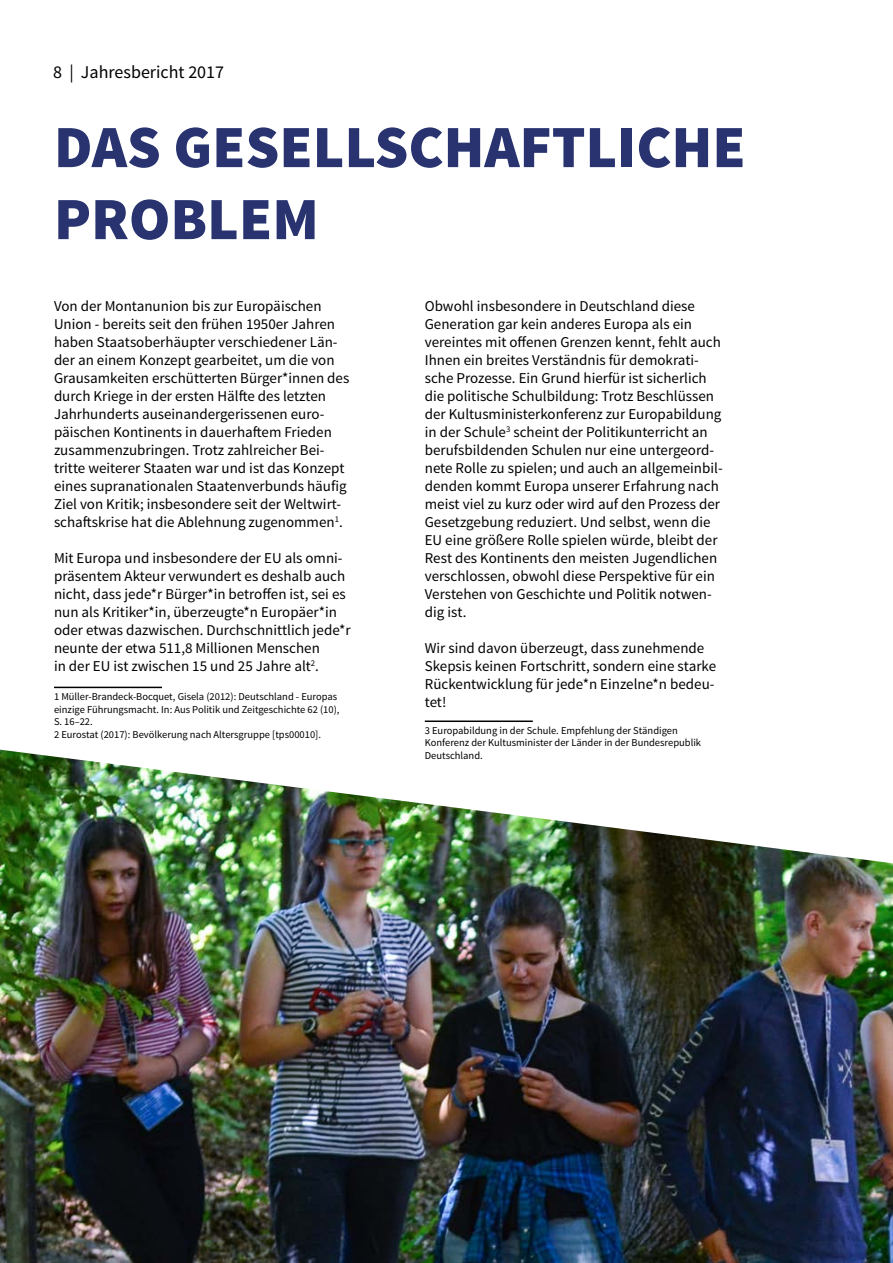
<style>
.page{position:relative;width:893px;height:1263px;background:#fff}
.page>*{position:absolute;margin:0;border:0;box-sizing:border-box;transform-origin:0 0}
.t1{font:900 60px/72px "Source Sans Pro";color:#283370}
.t2{font:18px "Source Sans Pro";color:#000}
.t3{font:15px/18px "Source Sans Pro";color:#000}
.t4{font:10.5px/12.6px "Source Sans Pro";color:#000}
</style>
<div class="page">
<img style="left:0;top:863px;width:893px;height:400px">
<img style="left:0;top:686px;width:890px;height:177px">
<hr style="left:54px;top:687px;width:108px;height:1px;background:#000">
<hr style="left:425px;top:720px;width:108px;height:2px;background:#000">
<p class="t2" style="left:53px;top:61px;width:172px">8 | Jahresbericht 2017</p>
<h1 class="t1" style="left:54px;top:114px;width:693px">DAS GESELLSCHAFTLICHE<br>PROBLEM</h1>
<p class="t3" style="left:54px;top:297px;width:297px">Von der Montanunion bis zur Europäischen Union - bereits seit den frühen 1950er Jahren haben Staatsoberhäupter verschiedener Län&shy;der an einem Konzept gearbeitet, um die von Grausamkeiten erschütterten Bürger*innen des durch Kriege in der ersten Hälfte des letzten Jahrhunderts auseinandergerissenen euro&shy;päischen Kontinents in dauerhaftem Frieden zusammenzubringen. Trotz zahlreicher Bei&shy;tritte weiterer Staaten war und ist das Konzept eines supranationalen Staatenverbunds häufig Ziel von Kritik; insbesondere seit der Weltwirt&shy;schaftskrise hat die Ablehnung zugenommen<sup>1</sup>.</p>
<p class="t3" style="left:54px;top:549px;width:298px">Mit Europa und insbesondere der EU als omni&shy;präsentem Akteur verwundert es deshalb auch nicht, dass jede*r Bürger*in betroffen ist, sei es nun als Kritiker*in, überzeugte*n Europäer*in oder etwas dazwischen. Durchschnittlich jede*r neunte der etwa 511,8 Millionen Menschen<br>in der EU ist zwischen 15 und 25 Jahre alt<sup>2</sup>.</p>
<p class="t4" style="left:54px;top:690px;width:287px">1 Müller-Brandeck-Bocquet, Gisela (2012): Deutschland - Europas einzige Führungsmacht. In: Aus Politik und Zeitgeschichte 62 (10), S. 16–22.<br>2 Eurostat (2017): Bevölkerung nach Altersgruppe [tps00010].</p>
<p class="t3" style="left:425px;top:297px;width:299px">Obwohl insbesondere in Deutschland diese Generation gar kein anderes Europa als ein vereintes mit offenen Grenzen kennt, fehlt auch Ihnen ein breites Verständnis für demokrati&shy;sche Prozesse. Ein Grund hierfür ist sicherlich die politische Schulbildung: Trotz Beschlüssen der Kultusministerkonferenz zur Europabildung in der Schule<sup>3</sup> scheint der Politikunterricht an berufsbildenden Schulen nur eine untergeord&shy;nete Rolle zu spielen; und auch an allgemeinbil&shy;denden kommt Europa unserer Erfahrung nach meist viel zu kurz oder wird auf den Prozess der Gesetzgebung reduziert. Und selbst, wenn die EU eine größere Rolle spielen würde, bleibt der Rest des Kontinents den meisten Jugendlichen verschlossen, obwohl diese Perspektive für ein Verstehen von Geschichte und Politik notwen&shy;dig ist.</p>
<p class="t3" style="left:425px;top:639px;width:293px">Wir sind davon überzeugt, dass zunehmende Skepsis keinen Fortschritt, sondern eine starke Rückentwicklung für jede*n Einzelne*n bedeu&shy;tet!</p>
<p class="t4" style="left:425px;top:724px;width:278px">3 Europabildung in der Schule. Empfehlung der Ständigen<br>Konferenz der Kultusminister der Länder in der Bundesrepublik<br>Deutschland.</p>
</div>
